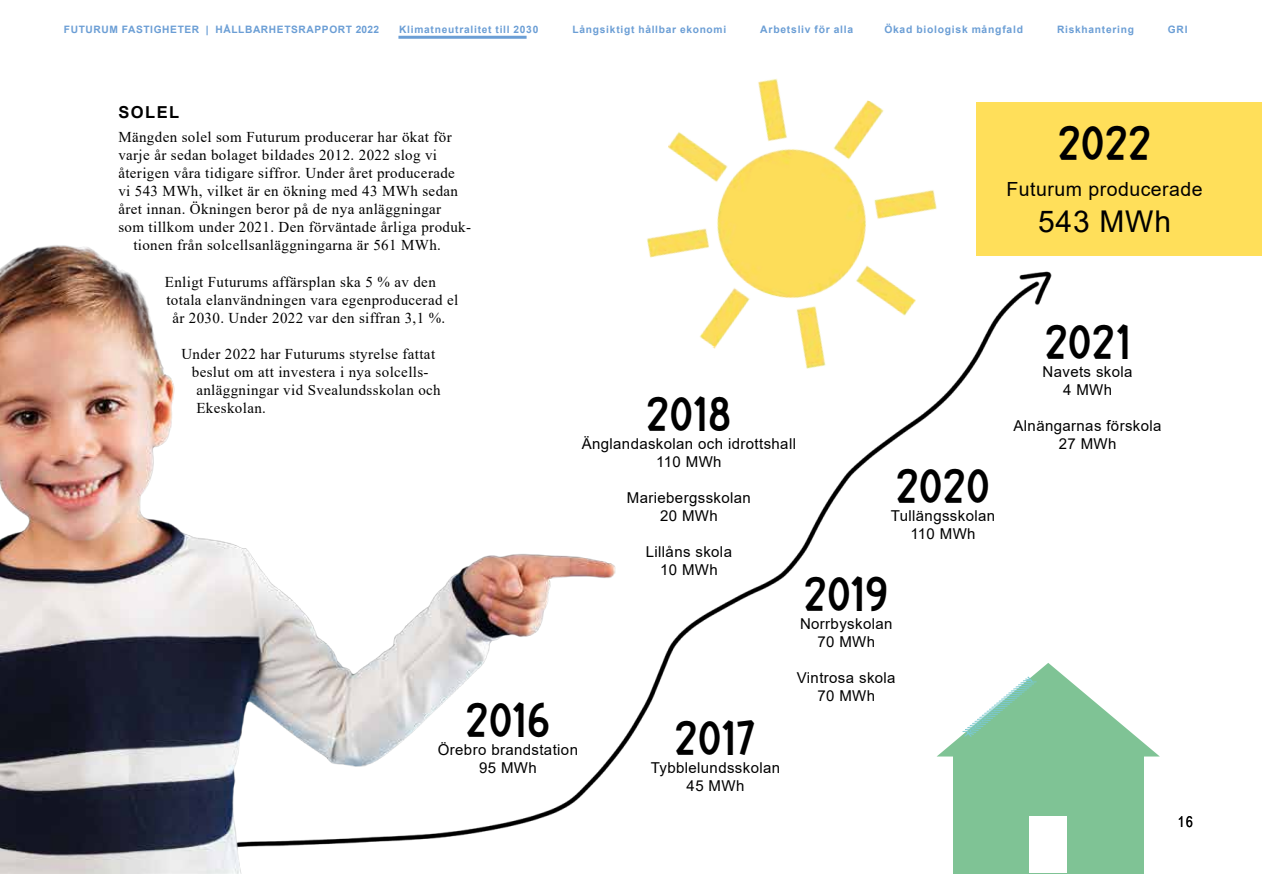
<style>
.page{position:relative;width:1263px;height:893px;background:#fff}
.page>*{position:absolute;margin:0;border:0;box-sizing:border-box;transform-origin:0 0}
.t1{font:45px "Silverkids";letter-spacing:.04em;color:#000}
.t2{font:30px "Arial";letter-spacing:.025em;color:#000}
.t3{font:19.5px "Arial";letter-spacing:.025em;color:#000}
.t4{font:700 16.5px "Arial";letter-spacing:.085em;color:#000}
.t5{font:15px "Times New Roman";letter-spacing:.025em;color:#000}
.t6{font:15px/18px "Arial";letter-spacing:.025em;color:#000;text-align:center}
.t7{font:14.85px "Arial Narrow";color:#000}
.t8{font:700 10.35px "Arial";letter-spacing:.07em;color:#6b9ed5}
.t9{font:700 10.2px "Arial";letter-spacing:.07em;color:#6b9ed5}
</style>
<div class="page">
<div style="left:977px;top:102px;width:285px;height:154px;background:#ffdf5a"></div>
<img style="left:0;top:78px;width:1052px;height:795px">
<div style="left:953px;top:754px;width:191px;height:119px;background:#7fc395"></div>
<svg style="left:936px;top:663px;width:223px;height:93px"></svg>
<div style="left:1029px;top:816px;width:38px;height:57px;background:#fff"></div>
<hr style="left:398px;top:36px;width:129px;height:3px;background:#6b9ed5">
<p class="t9" style="left:64px;top:22px;width:317px">FUTURUM FASTIGHETER | HÅLLBARHETSRAPPORT 2022</p>
<p class="t9" style="left:399px;top:22px;width:141px">Klimatneutralitet till 2030</p>
<p class="t9" style="left:572px;top:22px;width:155px">Långsiktigt hållbar ekonomi</p>
<p class="t8" style="left:760px;top:22px;width:95px">Arbetsliv för alla</p>
<p class="t8" style="left:884px;top:22px;width:140px">Ökad biologisk mångfald</p>
<p class="t9" style="left:1057px;top:22px;width:78px">Riskhantering</p>
<p class="t9" style="left:1168px;top:22px;width:21px">GRI</p>
<p class="t4" style="left:119px;top:101px;width:62px">SOLEL</p>
<p class="t5" style="left:118px;top:127px;width:335px">Mängden solel som Futurum producerar har ökat för</p>
<p class="t5" style="left:118px;top:145px;width:320px">varje år sedan bolaget bildades 2012. 2022 slog vi</p>
<p class="t5" style="left:118px;top:163px;width:338px">återigen våra tidigare siffror. Under året producerade</p>
<p class="t5" style="left:118px;top:181px;width:341px">vi 543 MWh, vilket är en ökning med 43 MWh sedan</p>
<p class="t5" style="left:118px;top:199px;width:324px">året innan. Ökningen beror på de nya anläggningar</p>
<p class="t5" style="left:118px;top:217px;width:354px">som tillkom under 2021. Den förväntade årliga produk-</p>
<p class="t5" style="left:133px;top:235px;width:309px">tionen från solcellsanläggningarna är 561 MWh.</p>
<p class="t5" style="left:165px;top:271px;width:272px">Enligt Futurums affärsplan ska 5 % av den</p>
<p class="t5" style="left:166px;top:289px;width:293px">totala elanvändningen vara egenproducerad el</p>
<p class="t5" style="left:172px;top:307px;width:274px">år 2030. Under 2022 var den siffran 3,1 %.</p>
<p class="t5" style="left:181px;top:343px;width:255px">Under 2022 har Futurums styrelse fattat</p>
<p class="t5" style="left:192px;top:361px;width:238px">beslut om att investera i nya solcells-</p>
<p class="t5" style="left:196px;top:379px;width:246px">anläggningar vid Svealundsskolan och</p>
<p class="t5" style="left:196px;top:397px;width:71px">Ekeskolan.</p>
<h1 class="t1" style="left:647px;top:385px;width:85px">2018</h1>
<p class="t6" style="left:582px;top:434px;width:216px">Änglandaskolan och idrottshall<br>110 MWh</p>
<p class="t6" style="left:627px;top:488px;width:125px">Mariebergsskolan<br>20 MWh</p>
<p class="t6" style="left:646px;top:542px;width:88px">Lillåns skola<br>10 MWh</p>
<h1 class="t1" style="left:897px;top:457px;width:94px">2020</h1>
<p class="t6" style="left:891px;top:506px;width:106px">Tullängsskolan<br>110 MWh</p>
<h1 class="t1" style="left:805px;top:565px;width:84px">2019</h1>
<p class="t6" style="left:800px;top:614px;width:94px">Norrbyskolan<br>70 MWh</p>
<p class="t6" style="left:797px;top:668px;width:100px">Vintrosa skola<br>70 MWh</p>
<h1 class="t1" style="left:466px;top:691px;width:84px">2016</h1>
<p class="t6" style="left:438px;top:740px;width:142px">Örebro brandstation<br>95 MWh</p>
<h1 class="t1" style="left:676px;top:709px;width:81px">2017</h1>
<p class="t6" style="left:651px;top:758px;width:131px">Tybblelundsskolan<br>45 MWh</p>
<h1 class="t1" style="left:1059px;top:115px;width:93px">2022</h1>
<h3 class="t3" style="left:1006px;top:176px;width:198px">Futurum producerade</h3>
<h2 class="t2" style="left:1038px;top:201px;width:134px">543 MWh</h2>
<h1 class="t1" style="left:1046px;top:313px;width:85px">2021</h1>
<p class="t6" style="left:1042px;top:362px;width:91px">Navets skola<br>4 MWh</p>
<p class="t6" style="left:1013px;top:416px;width:150px">Alnängarnas förskola<br>27 MWh</p>
<p class="t7" style="left:1178px;top:810px;width:17px">16</p>
</div>
